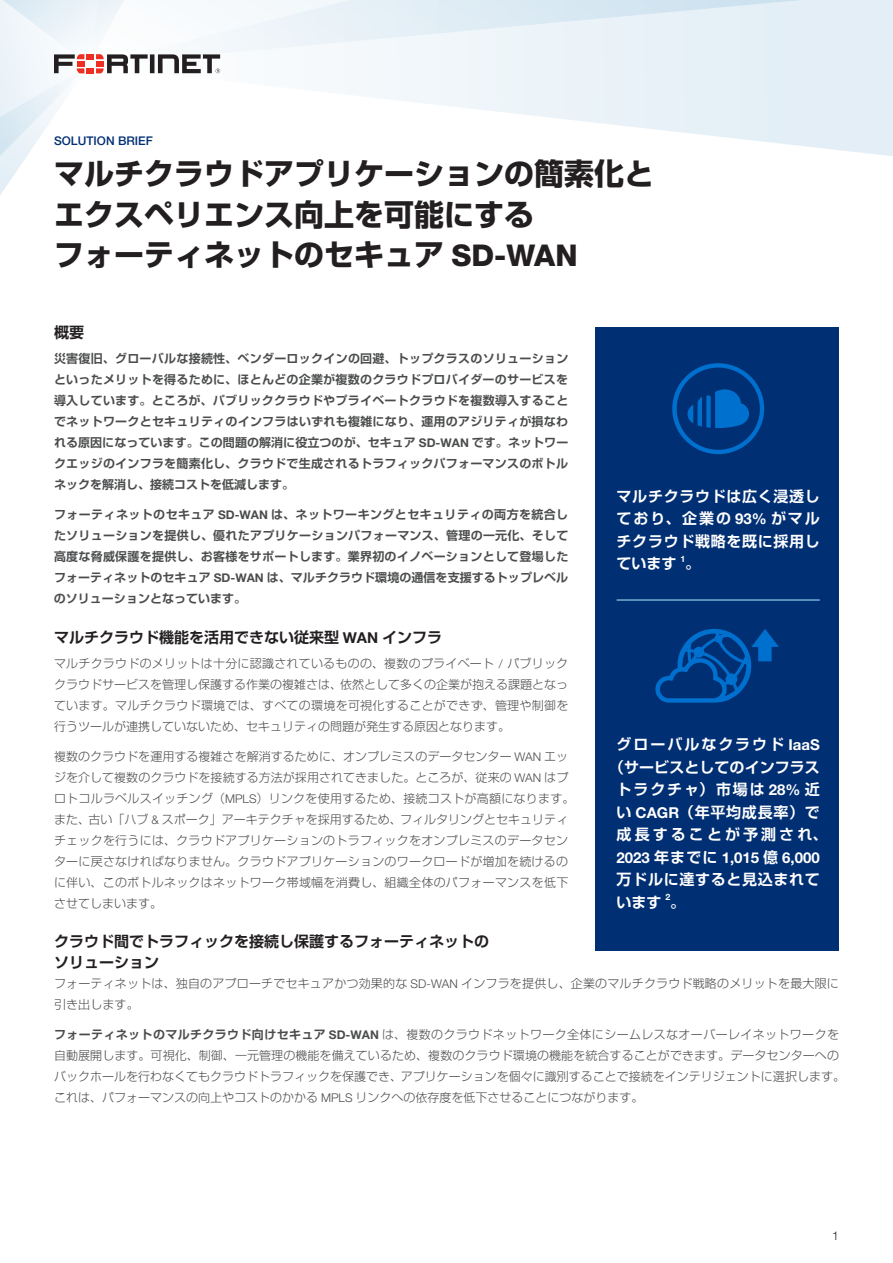
<style>
.page{position:relative;width:893px;height:1263px;background:#fff}
.page>*{position:absolute;margin:0;border:0;box-sizing:border-box;transform-origin:0 0}
.t1{font:700 30px/40.5px "Shin Go Pro";color:#231f20}
.t2{font:700 15px/22.5px "Shin Go Pro De";letter-spacing:.125em;color:#fff;text-align:center}
.t3{font:700 15px/21px "Shin Go Pro De";color:#231f20}
.t4{font:700 15px/22.5px "Shin Go Pro De";letter-spacing:.045em;color:#fff;text-align:justify}
.t5{font:700 15px "Helvetica Neue LT Pro";color:#fff}
.t6{font:300 12px/21px "Shin Go Pro";letter-spacing:.005em;color:#4b4c4d}
.t7{font:700 12px/21px "Shin Go Pro De";letter-spacing:.005em;color:#4b4c4d;text-align:justify}
.t8{font:500 12px "Helvetica Neue LT Pro";color:#002f73}
.t9{font:300 12px "Helvetica Neue LT Pro";color:#231f20}
.t10{font:700 8.7px "Helvetica Neue LT Pro";color:#fff}
.s1{font-family:"Helvetica Neue LT Std";font-weight:800}
.s2{font-family:"Helvetica Neue LT Pro"}
.s3{font-family:"Shin Go Pro De"}
.s4{font-family:"Shin Go Pro De";font-weight:700}
.s5{font-family:"Helvetica Neue LT Pro";font-weight:700}
</style>
<div class="page">
<svg style="left:220px;top:66px;width:673px;height:90px"></svg>
<svg style="left:220px;top:0;width:673px;height:66px"></svg>
<svg style="left:0;top:0;width:220px;height:195px"></svg>
<div style="left:595px;top:327px;width:244px;height:623px;background:#002f73"></div>
<hr style="left:236px;top:31px;width:1px;height:64px;background:#231f20">
<div style="left:256px;top:43px;width:125px;height:39px;background:#f5f9fc"></div>
<hr style="left:617px;top:599px;width:203px;height:2px;background:#73aed4">
<svg style="left:672px;top:363px;width:92px;height:91px"></svg>
<svg style="left:655px;top:629px;width:124px;height:74px"></svg>
<p class="t8" style="left:54px;top:134px;width:100px">SOLUTION BRIEF</p>
<h1 class="t1" style="left:54px;top:151px;width:601px">マルチクラウドアプリケーションの簡素化とエクスペリエンス向上を可能にする<br>フォーティネットのセキュア <span class="s1">SD-WAN</span></h1>
<p class="t3" style="left:54px;top:320px;width:31px">概要</p>
<p class="t7" style="left:54px;top:347px;width:516px">災害復旧、グローバルな接続性、ベンダーロックインの回避、トップクラスのソリューションといったメリットを得るために、ほとんどの企業が複数のクラウドプロバイダーのサービスを導入しています。ところが、パブリッククラウドやプライベートクラウドを複数導入することでネットワークとセキュリティのインフラはいずれも複雑になり、運用のアジリティが損なわれる原因になっています。この問題の解消に役立つのが、セキュア <span class="s2">SD-WAN</span> です。ネットワークエッジのインフラを簡素化し、クラウドで生成されるトラフィックパフォーマンスのボトルネックを解消し、接続コストを低減します。</p>
<p class="t7" style="left:54px;top:503px;width:516px">フォーティネットのセキュア <span class="s2">SD-WAN</span> は、ネットワーキングとセキュリティの両方を統合したソリューションを提供し、優れたアプリケーションパフォーマンス、管理の一元化、そして高度な脅威保護を提供し、お客様をサポートします。業界初のイノベーションとして登場したフォーティネットのセキュア <span class="s2">SD-WAN</span> は、マルチクラウド環境の通信を支援するトップレベルのソリューションとなっています。</p>
<p class="t3" style="left:54px;top:624px;width:390px">マルチクラウド機能を活用できない従来型 <span class="s2">WAN</span> インフラ</p>
<p class="t6" style="left:54px;top:651px;width:516px;text-align:justify">マルチクラウドのメリットは十分に認識されているものの、複数のプライベート <span class="s2">/</span> パブリッククラウドサービスを管理し保護する作業の複雑さは、依然として多くの企業が抱える課題となっています。マルチクラウド環境では、すべての環境を可視化することができず、管理や制御を行うツールが連携していないため、セキュリティの問題が発生する原因となります。</p>
<p class="t6" style="left:54px;top:744px;width:522px">複数のクラウドを運用する複雑さを解消するために、オンプレミスのデータセンター <span class="s2">WAN</span> エッジを介して複数のクラウドを接続する方法が採用されてきました。ところが、従来の <span class="s2">WAN</span> はプロトコルラベルスイッチング（<span class="s2">MPLS</span>）リンクを使用するため、接続コストが高額になります。また、古い「ハブ <span class="s2">&amp;</span> スポーク」アーキテクチャを採用するため、フィルタリングとセキュリティチェックを行うには、クラウドアプリケーションのトラフィックをオンプレミスのデータセンターに戻さなければなりません。クラウドアプリケーションのワークロードが増加を続けるのに伴い、このボトルネックはネットワーク帯域幅を消費し、組織全体のパフォーマンスを低下させてしまいます。</p>
<p class="t3" style="left:54px;top:929px;width:436px">クラウド間でトラフィックを接続し保護するフォーティネットのソリューション</p>
<p class="t4" style="left:617px;top:483px;width:205px">マルチクラウドは広く浸透しており、企業の <span class="s2">93%</span> がマルチクラウド戦略を既に採用しています</p>
<p class="t10" style="left:680px;top:553px;width:6px">1</p>
<p class="t4" style="left:685px;top:551px;width:16px">。</p>
<p class="t2" style="left:609px;top:731px;width:220px">グローバルなクラウド <span class="s2">IaaS</span>（サービスとしてのインフラストラクチャ）市場は <span class="s2">28%</span> 近い <span class="s2">CAGR</span>（年平均成長率）で成長することが予測され、</p>
<p class="t5" style="left:617px;top:848px;width:205px">2023 <span class="s3">年までに</span> 1,015 <span class="s3">億</span> 6,000</p>
<p class="t4" style="left:617px;top:866px;width:205px">万ドルに達すると見込まれています</p>
<p class="t10" style="left:665px;top:892px;width:6px">2</p>
<p class="t4" style="left:670px;top:889px;width:16px">。</p>
<p class="t6" style="left:54px;top:971px;width:786px">フォーティネットは、独自のアプローチでセキュアかつ効果的な <span class="s2">SD-WAN</span> インフラを提供し、企業のマルチクラウド戦略のメリットを最大限に引き出します。</p>
<p class="t6" style="left:54px;top:1022px;width:792px"><span class="s4">フォーティネットのマルチクラウド向けセキュア</span> <span class="s5">SD-WAN</span> は、複数のクラウドネットワーク全体にシームレスなオーバーレイネットワークを自動展開します。可視化、制御、一元管理の機能を備えているため、複数のクラウド環境の機能を統合することができます。データセンターへのバックホールを行わなくてもクラウドトラフィックを保護でき、アプリケーションを個々に識別することで接続をインテリジェントに選択します。これは、パフォーマンスの向上やコストのかかる <span class="s2">MPLS</span> リンクへの依存度を低下させることにつながります。</p>
<p class="t9" style="left:832px;top:1229px;width:8px">1</p>
</div>
